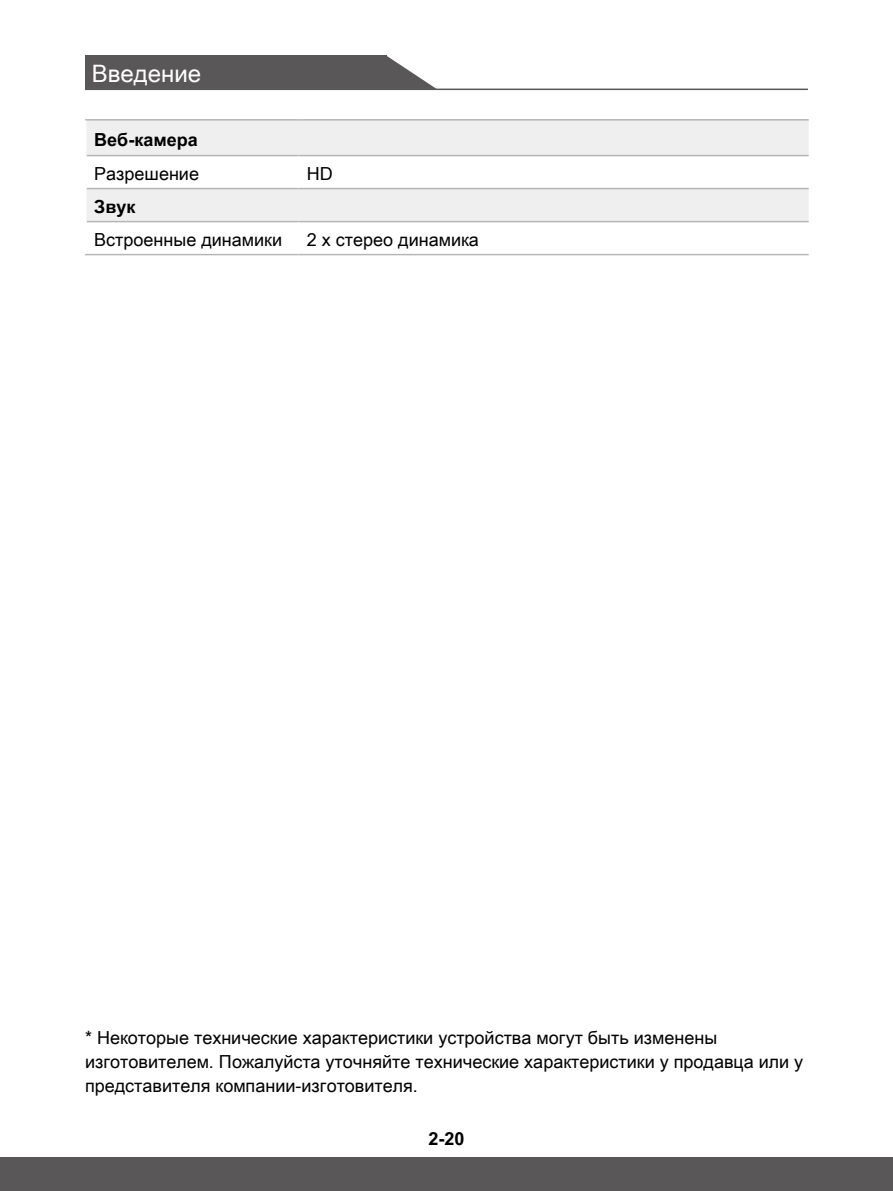
<style>
.page{position:relative;width:893px;height:1191px;background:#fff}
.page>*{position:absolute;margin:0;border:0;box-sizing:border-box;transform-origin:0 0}
.t1{font:24px "Arial Unicode MS";color:#fff}
.t2{font:18px/24px "Arial Unicode MS";color:#000}
.t3{font:700 18px "Arial Unicode MS";color:#000}
</style>
<div class="page">
<div style="left:85px;top:56px;width:301px;height:34px;background:#595757"></div>
<svg style="left:386px;top:56px;width:52px;height:33px"></svg>
<hr style="left:85px;top:89px;width:723px;height:1px;background:#595757">
<div style="left:0;top:1157px;width:893px;height:34px;background:#595757"></div>
<svg style="left:87px;top:121px;width:722px;height:100px;fill:#efefef"></svg>
<hr style="left:85px;top:119px;width:213px;height:2px;background:#b5b6b6">
<hr style="left:298px;top:119px;width:511px;height:2px;background:#b5b6b6">
<hr style="left:87px;top:155px;width:211px;height:1px;background:#b5b6b6">
<hr style="left:298px;top:155px;width:511px;height:1px;background:#b5b6b6">
<hr style="left:87px;top:188px;width:211px;height:1px;background:#b5b6b6">
<hr style="left:298px;top:188px;width:511px;height:1px;background:#b5b6b6">
<hr style="left:87px;top:221px;width:211px;height:1px;background:#b5b6b6">
<hr style="left:298px;top:221px;width:511px;height:1px;background:#b5b6b6">
<hr style="left:85px;top:254px;width:213px;height:1px;background:#b5b6b6">
<hr style="left:298px;top:254px;width:511px;height:1px;background:#b5b6b6">
<hr style="left:298px;top:156px;width:1px;height:32px;background:#fff">
<h1 class="t1" style="left:92px;top:56px;width:111px">Введение</h1>
<p class="t3" style="left:94px;top:126px;width:105px">Веб-камера</p>
<p class="t2" style="left:94px;top:161px;width:106px">Разрешение</p>
<p class="t2" style="left:307px;top:161px;width:27px">HD</p>
<p class="t3" style="left:94px;top:193px;width:43px">Звук</p>
<p class="t2" style="left:94px;top:227px;width:189px">Встроенные динамики</p>
<p class="t2" style="left:307px;top:227px;width:174px">2 x стерео динамика</p>
<p class="t2" style="left:85px;top:1025px;width:720px">* Некоторые технические характеристики устройства могут быть изменены изготовителем. Пожалуйста уточняйте технические характеристики у продавца или у представителя компании-изготовителя.</p>
<p class="t3" style="left:428px;top:1128px;width:38px">2-20</p>
</div>
